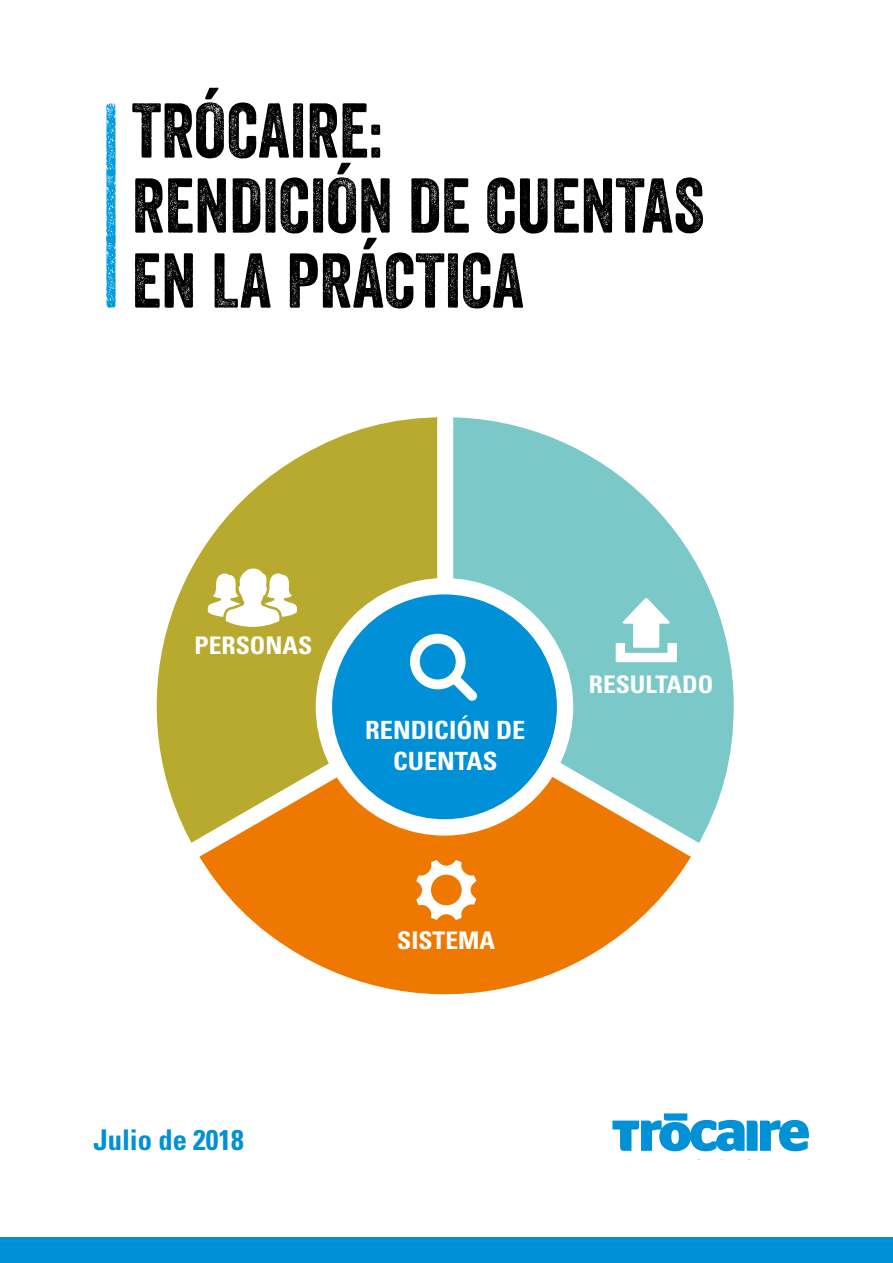
<style>
.page{position:relative;width:893px;height:1263px;background:#fff}
.page>*{position:absolute;margin:0;border:0;box-sizing:border-box;transform-origin:0 0}
.t1{font:75px/75px "Veneer";color:#000}
.t2{font:700 condensed 28.5px "Univers";color:#0090d7}
.t3{font:700 condensed 25.05px/31.8px "Univers";color:#fff;text-align:center;scale:1.05 1}
.t4{font:700 condensed 24.15px "Univers";color:#fff;scale:1.05 1}
</style>
<div class="page">
<div style="left:0;top:1237px;width:893px;height:26px;background:#0090d7"></div>
<svg style="left:612px;top:1113px;width:197px;height:38px"></svg>
<svg style="left:453px;top:417px;width:280px;height:267px;fill:#7bc8c9"></svg>
<svg style="left:157px;top:417px;width:280px;height:267px;fill:#b7aa2e"></svg>
<svg style="left:235px;top:904px;width:420px;height:91px;fill:#ef7900"></svg>
<svg style="left:156px;top:684px;width:578px;height:220px"></svg>
<div style="left:324px;top:586px;width:241px;height:241px;background:#0090d7;border-radius:50%"></div>
<div style="left:316px;top:578px;width:257px;height:257px;border:16px solid #fff;border-radius:50%"></div>
<svg style="left:622px;top:598px;width:48px;height:40px"></svg>
<svg style="left:208px;top:568px;width:89px;height:59px"></svg>
<svg style="left:416px;top:860px;width:60px;height:60px"></svg>
<svg style="left:410px;top:634px;width:67px;height:67px"></svg>
<div style="left:616px;top:638px;width:61px;height:24px;border:9px solid #fff"></div>
<svg style="left:106px;top:103px;width:10px;height:205px;background:#35b0e4"></svg>
<p class="t1" style="left:132px;top:93px;width:574px">TRÓCAIRE:<br>RENDICIÓN DE CUENTAS<br>EN LA PRÁCTICA</p>
<p class="t4" style="left:195px;top:631px;width:114px">PERSONAS</p>
<p class="t3" style="left:365px;top:713px;width:154px">RENDICIÓN DE<br>CUENTAS</p>
<p class="t4" style="left:397px;top:925px;width:95px">SISTEMA</p>
<p class="t4" style="left:589px;top:670px;width:120px">RESULTADO</p>
<p class="t2" style="left:94px;top:1122px;width:152px">Julio de 2018</p>
</div>
